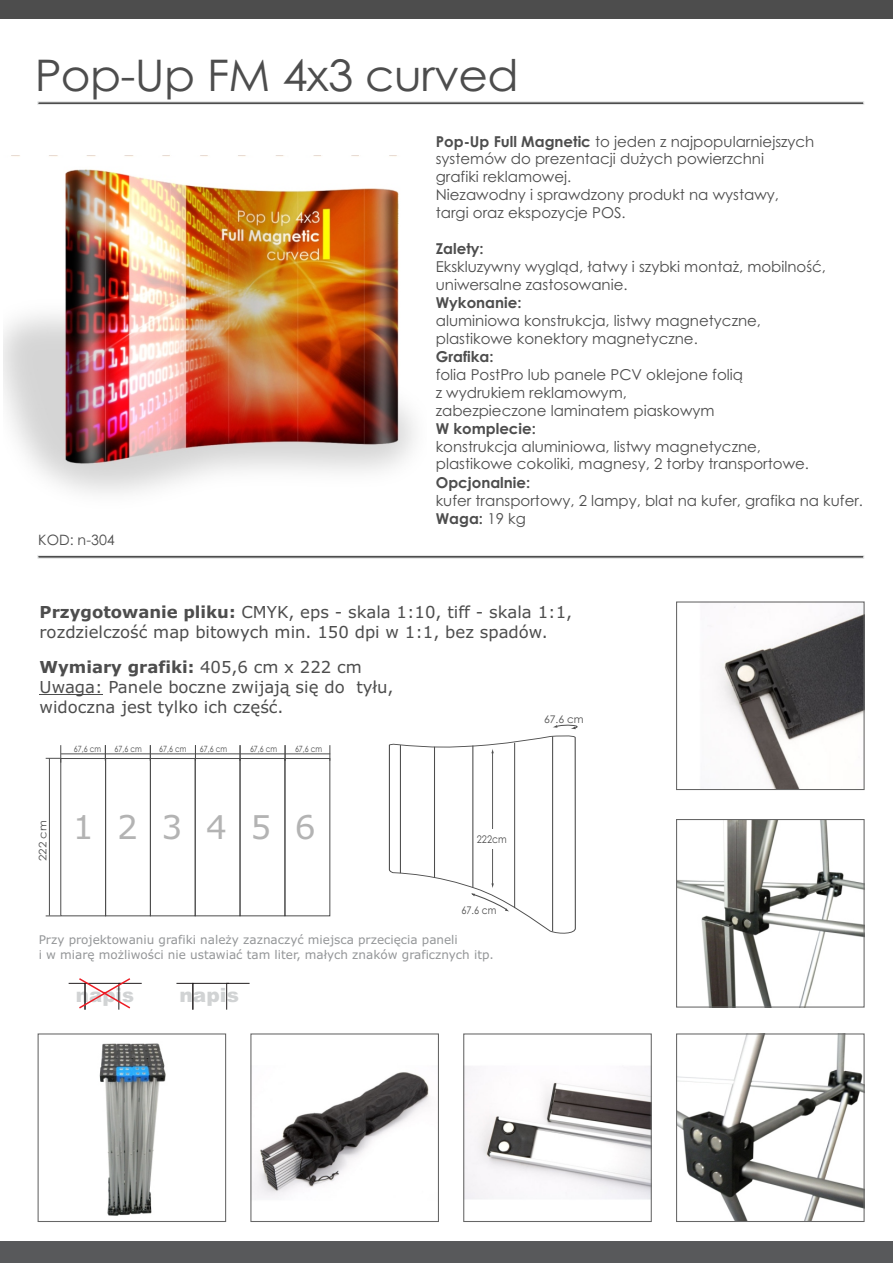
<style>
.page{position:relative;width:893px;height:1263px;background:#fff}
.page>*{position:absolute;margin:0;border:0;box-sizing:border-box;transform-origin:0 0}
.t1{font:43.5px "Century Gothic";letter-spacing:-.015em;color:#4d4d4d;scale:1.05 1}
.t2{font:32.7px "Verdana";letter-spacing:.72em;color:#b3b3b3}
.t3{font:900 19.65px "Arial";color:#d1d3d4}
.t4{font:16.5px/20.1px "Verdana";color:#4d4d4d}
.t5{font:15px/17.9px "Century Gothic";color:#4d4d4d}
.t6{font:700 15px "Century Gothic";color:#4d4d4d}
.t7{font:14.25px "Century Gothic";color:#4d4d4d}
.t8{font:12px/14.5px "Verdana";color:#949698}
.t9{font:10.5px "Century Gothic";color:#4d4d4d;scale:.88 1}
.t10{font:10.5px "Century Gothic";color:#4d4d4d}
.t11{font:10.35px "Century Gothic";color:#4d4d4d;scale:1.11 1}
.t12{font:8.55px "Century Gothic";color:#4d4d4d;scale:.83 1}
.s1{font-weight:700}
</style>
<div class="page">
<img style="left:3px;top:155px;width:412px;height:338px">
<div style="left:0;top:0;width:893px;height:18px;background:#4d4d4d"></div>
<svg style="left:38px;top:102px;width:826px;height:3px"></svg>
<svg style="left:38px;top:555px;width:826px;height:3px"></svg>
<hr style="left:40px;top:694px;width:63px;height:1px;background:#4d4d4d">
<div style="left:60px;top:758px;width:46px;height:158px;border:1px solid #4d4d4d"></div>
<div style="left:150px;top:758px;width:46px;height:158px;border:1px solid #4d4d4d"></div>
<div style="left:195px;top:758px;width:45px;height:158px;border:1px solid #4d4d4d"></div>
<div style="left:240px;top:758px;width:45px;height:158px;border:1px solid #4d4d4d"></div>
<div style="left:285px;top:758px;width:45px;height:158px;border:1px solid #4d4d4d"></div>
<hr style="left:49px;top:758px;width:1px;height:157px;background:#4d4d4d">
<svg style="left:46px;top:916px;width:14px;height:1px"></svg>
<hr style="left:61px;top:754px;width:44px;height:1px;background:#4d4d4d">
<svg style="left:46px;top:745px;width:16px;height:18px"></svg>
<hr style="left:105px;top:754px;width:45px;height:1px;background:#4d4d4d">
<svg style="left:105px;top:745px;width:1px;height:16px"></svg>
<hr style="left:150px;top:754px;width:45px;height:1px;background:#4d4d4d">
<svg style="left:150px;top:745px;width:1px;height:16px"></svg>
<hr style="left:195px;top:754px;width:45px;height:1px;background:#4d4d4d">
<svg style="left:195px;top:745px;width:1px;height:16px"></svg>
<hr style="left:240px;top:754px;width:45px;height:1px;background:#4d4d4d">
<hr style="left:285px;top:754px;width:45px;height:1px;background:#4d4d4d">
<svg style="left:240px;top:745px;width:1px;height:16px"></svg>
<svg style="left:285px;top:745px;width:1px;height:16px"></svg>
<svg style="left:330px;top:745px;width:1px;height:16px"></svg>
<svg style="left:176px;top:983px;width:74px;height:27px"></svg>
<svg style="left:68px;top:978px;width:74px;height:32px"></svg>
<svg style="left:553px;top:724px;width:25px;height:5px"></svg>
<svg style="left:388px;top:735px;width:188px;height:199px"></svg>
<img style="left:678px;top:821px;width:185px;height:184px">
<img style="left:99px;top:1043px;width:67px;height:173px">
<div style="left:38px;top:1033px;width:188px;height:189px;border:1px solid #666"></div>
<img style="left:718px;top:603px;width:145px;height:185px">
<img style="left:678px;top:1035px;width:185px;height:185px">
<div style="left:676px;top:1033px;width:189px;height:189px;border:1px solid #666"></div>
<img style="left:252px;top:1072px;width:177px;height:126px">
<div style="left:250px;top:1033px;width:189px;height:189px;border:1px solid #666"></div>
<div style="left:0;top:1241px;width:893px;height:22px;background:#58595b"></div>
<img style="left:465px;top:1066px;width:185px;height:134px">
<div style="left:463px;top:1033px;width:189px;height:189px;border:1px solid #666"></div>
<div style="left:676px;top:819px;width:189px;height:188px;border:1px solid #666"></div>
<div style="left:676px;top:601px;width:189px;height:189px;border:1px solid #666"></div>
<h1 class="t1" style="left:35px;top:59px;width:462px">Pop-Up FM 4x3 curved</h1>
<p class="t5" style="left:436px;top:133px;width:380px"><span class="s1">Pop-Up Full Magnetic</span> to jeden z najpopularniejszych systemów do prezentacji dużych powierzchni<br>grafiki reklamowej.</p>
<p class="t5" style="left:436px;top:187px;width:345px">Niezawodny i sprawdzony produkt na wystawy, targi oraz ekspozycje POS.</p>
<p class="t7" style="left:38px;top:534px;width:78px">KOD: n-304</p>
<p class="t6" style="left:436px;top:243px;width:49px">Zalety:</p>
<p class="t5" style="left:436px;top:259px;width:392px">Ekskluzywny wygląd, łatwy i szybki montaż, mobilność, uniwersalne zastosowanie.</p>
<p class="t6" style="left:436px;top:297px;width:87px">Wykonanie:</p>
<p class="t6" style="left:436px;top:351px;width:59px">Grafika:</p>
<p class="t5" style="left:436px;top:313px;width:327px">aluminiowa konstrukcja, listwy magnetyczne, plastikowe konektory magnetyczne.</p>
<p class="t5" style="left:436px;top:367px;width:309px">folia PostPro lub panele PCV oklejone folią z wydrukiem reklamowym,<br>zabezpieczone laminatem piaskowym</p>
<p class="t5" style="left:436px;top:439px;width:375px">konstrukcja aluminiowa, listwy magnetyczne, plastikowe cokoliki, magnesy, 2 torby transportowe.</p>
<p class="t6" style="left:436px;top:476px;width:96px">Opcjonalnie:</p>
<p class="t5" style="left:436px;top:492px;width:429px">kufer transportowy, 2 lampy, blat na kufer, grafika na kufer.<br><span class="s1">Waga:</span> 19 kg</p>
<p class="t6" style="left:436px;top:422px;width:102px">W komplecie:</p>
<p class="t4" style="left:40px;top:603px;width:534px;line-height:20.7px"><span class="s1">Przygotowanie pliku:</span> CMYK, eps - skala 1:10, tiff - skala 1:1, rozdzielczość map bitowych min. 150 dpi w 1:1, bez spadów.</p>
<p class="t4" style="left:40px;top:658px;width:355px"><span class="s1">Wymiary grafiki:</span> 405,6 cm x 222 cm<br>Uwaga: Panele boczne zwijają się do tyłu, widoczna jest tylko ich część.</p>
<p class="t11" style="left:39px;top:861px;width:38px;rotate:-90deg">222 cm</p>
<p class="t12" style="left:74px;top:745px;width:34px">67,6 cm</p>
<p class="t12" style="left:115px;top:745px;width:34px">67,6 cm</p>
<p class="t12" style="left:159px;top:745px;width:34px">67,6 cm</p>
<p class="t12" style="left:200px;top:745px;width:34px">67,6 cm</p>
<p class="t12" style="left:250px;top:745px;width:34px">67,6 cm</p>
<p class="t12" style="left:295px;top:745px;width:34px">67,6 cm</p>
<h2 class="t2" style="left:73px;top:814px;width:245px">123456</h2>
<p class="t9" style="left:477px;top:835px;width:35px">222cm</p>
<p class="t9" style="left:461px;top:906px;width:41px">67.6 cm</p>
<p class="t8" style="left:39px;top:933px;width:457px">Przy projektowaniu grafiki należy zaznaczyć miejsca przecięcia paneli<br>i w miarę możliwości nie ustawiać tam liter, małych znaków graficznych itp.</p>
<h3 class="t3" style="left:76px;top:988px;width:60px">napis</h3>
<h3 class="t3" style="left:179px;top:988px;width:61px">napis</h3>
<p class="t10" style="left:544px;top:715px;width:41px">67.6 cm</p>
</div>
